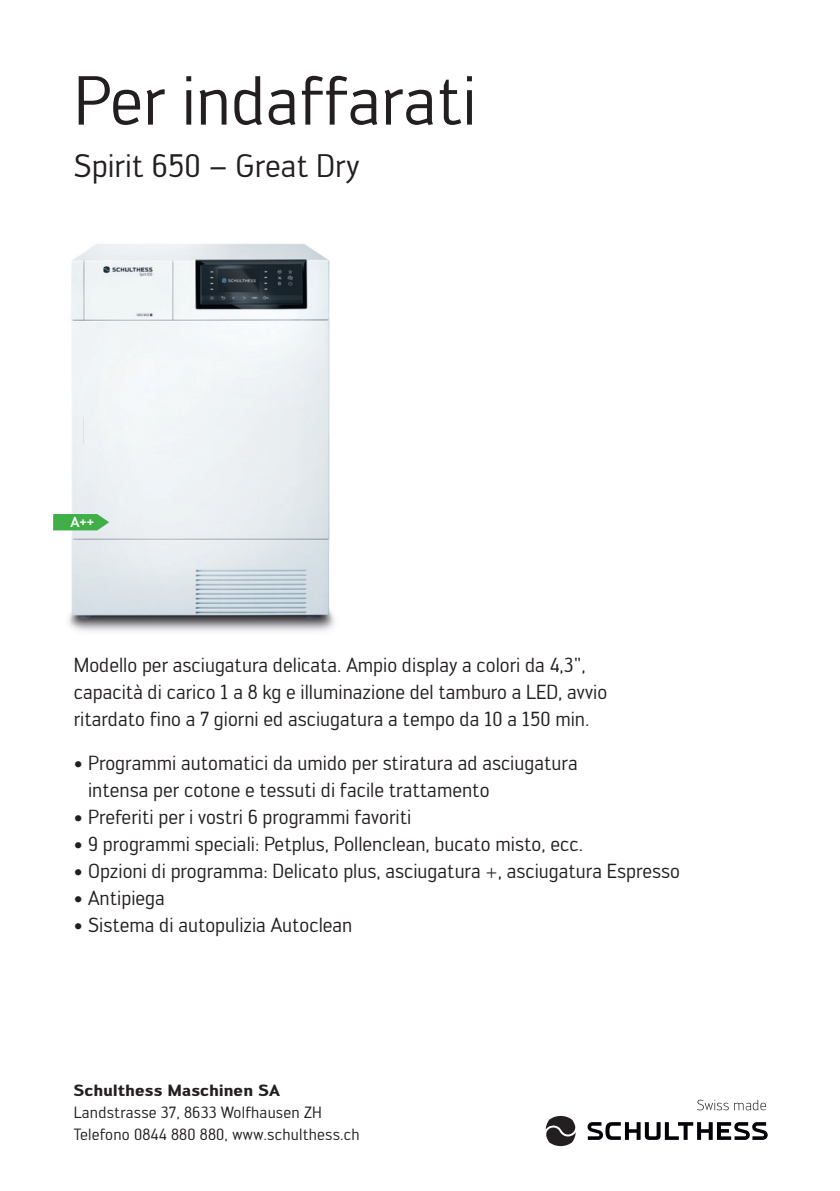
<style>
.page{position:relative;width:840px;height:1191px;background:#fff}
.page>*{position:absolute;margin:0;border:0;box-sizing:border-box;transform-origin:0 0}
.t1{font:68px "Engel";color:#231f20}
.t2{font:32px "Engel";color:#231f20}
.t3{font:20px/27px "Engel";color:#231f20}
.t4{font:16px/22px "Engel";letter-spacing:.01em;color:#231f20}
.t5{font:700 16px "Engel";letter-spacing:.01em;color:#231f20}
.t6{font:700 10.8px "Engel";color:#fff}
.s1{font-weight:500;font-size:14.4px}
</style>
<div class="page">
<img style="left:53px;top:243px;width:282px;height:389px">
<svg style="left:53px;top:514px;width:56px;height:16px"></svg>
<svg style="left:587px;top:1122px;width:180px;height:17px"></svg>
<svg style="left:545px;top:1116px;width:30px;height:30px"></svg>
<svg style="left:697px;top:1099px;width:68px;height:11px"></svg>
<h1 class="t1" style="left:74px;top:62px;width:404px">Per indaffarati</h1>
<h2 class="t2" style="left:74px;top:147px;width:287px">Spirit 650 – Great Dry</h2>
<p class="t6" style="left:70px;top:515px;width:25px"><span class="s1">A</span>++</p>
<p class="t3" style="left:74px;top:651px;width:534px">Modello per asciugatura delicata. Ampio display a colori da 4,3", capacità di carico 1 a 8 kg e illuminazione del tamburo a LED, avvio ritardato fino a 7 giorni ed asciugatura a tempo da 10 a 150 min.</p>
<p class="t3" style="left:88px;top:749px;width:491px;text-indent:-14px">• Programmi automatici da umido per stiratura ad asciugatura intensa per cotone e tessuti di facile trattamento</p>
<p class="t3" style="left:74px;top:803px;width:339px">• Preferiti per i vostri 6 programmi favoriti</p>
<p class="t3" style="left:74px;top:830px;width:510px">• 9 programmi speciali: Petplus, Pollenclean, bucato misto, ecc.</p>
<p class="t3" style="left:74px;top:857px;width:607px">• Opzioni di programma: Delicato plus, asciugatura +, asciugatura Espresso</p>
<p class="t3" style="left:74px;top:884px;width:93px">• Antipiega</p>
<p class="t3" style="left:74px;top:911px;width:280px">• Sistema di autopulizia Autoclean</p>
<p class="t5" style="left:74px;top:1080px;width:208px">Schulthess Maschinen SA</p>
<p class="t4" style="left:74px;top:1101px;width:287px">Landstrasse 37, 8633 Wolfhausen ZH<br>Telefono 0844 880 880, www.schulthess.ch</p>
</div>
